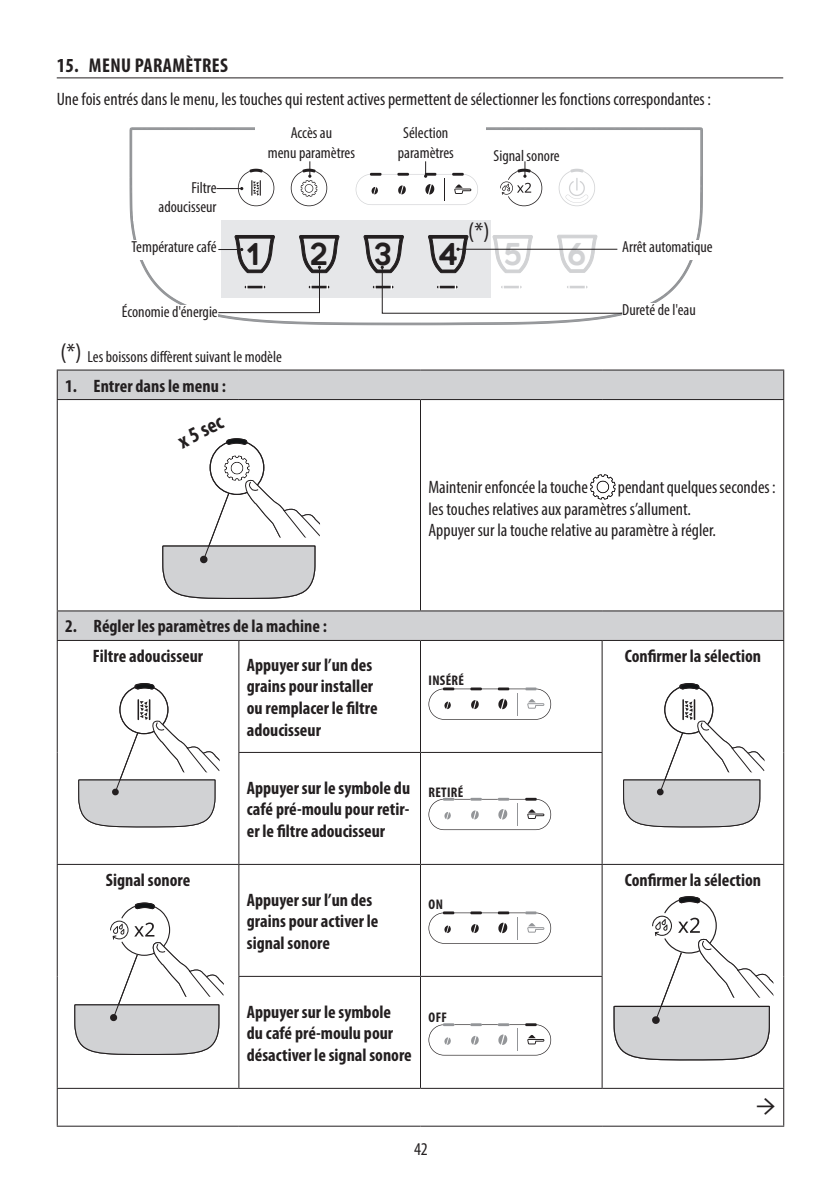
<style>
.page{position:relative;width:840px;height:1191px;background:#fff}
.page>*{position:absolute;margin:0;border:0;box-sizing:border-box;transform-origin:0 0}
.t1{font:30px "Geometos Rounded";color:#231f20}
.t2{font:30px "Geometos Rounded";color:#d1d2d4}
.t3{font:30px "Minion Pro";color:#231f20}
.t4{font:condensed 24px "Myriad Pro";color:#231f20}
.t5{font:700 condensed 21.6px "Myriad Pro";color:#231f20}
.t6{font:700 condensed 20px "Myriad Pro";letter-spacing:.02em;color:#231f20}
.t7{font:700 condensed 18px/21.6px "Myriad Pro";color:#231f20}
.t8{font:condensed 18px/21.6px "Myriad Pro";color:#231f20}
.t9{font:condensed 16px/19.2px "Myriad Pro";color:#231f20;text-align:center}
.t10{font:700 condensed 14px "Myriad Pro";letter-spacing:.02em;color:#231f20}
.s1{font-size:24px}
</style>
<div class="page">
<hr style="left:57px;top:77px;width:725px;height:1px;background:#231f20">
<svg style="left:58px;top:370px;width:724px;height:270px"></svg>
<hr style="left:57px;top:369px;width:182px;height:1px;background:#231f20">
<svg style="left:57px;top:370px;width:1px;height:29px"></svg>
<hr style="left:239px;top:369px;width:181px;height:1px;background:#231f20">
<hr style="left:420px;top:369px;width:181px;height:1px;background:#231f20">
<hr style="left:601px;top:369px;width:182px;height:1px;background:#231f20">
<svg style="left:782px;top:370px;width:1px;height:29px"></svg>
<hr style="left:57px;top:399px;width:182px;height:1px;background:#231f20">
<hr style="left:57px;top:400px;width:1px;height:210px;background:#231f20">
<hr style="left:239px;top:399px;width:181px;height:1px;background:#231f20">
<hr style="left:420px;top:399px;width:181px;height:1px;background:#231f20">
<hr style="left:420px;top:400px;width:1px;height:210px;background:#231f20">
<hr style="left:601px;top:399px;width:182px;height:1px;background:#231f20">
<hr style="left:782px;top:400px;width:1px;height:210px;background:#231f20">
<hr style="left:57px;top:610px;width:182px;height:1px;background:#231f20">
<svg style="left:57px;top:611px;width:1px;height:29px"></svg>
<hr style="left:239px;top:610px;width:181px;height:1px;background:#231f20">
<hr style="left:420px;top:610px;width:181px;height:1px;background:#231f20">
<hr style="left:601px;top:610px;width:182px;height:1px;background:#231f20">
<svg style="left:782px;top:611px;width:1px;height:29px"></svg>
<hr style="left:57px;top:640px;width:182px;height:1px;background:#231f20">
<hr style="left:57px;top:641px;width:1px;height:111px;background:#231f20">
<hr style="left:239px;top:640px;width:181px;height:1px;background:#231f20">
<hr style="left:238px;top:641px;width:1px;height:111px;background:#231f20">
<hr style="left:420px;top:640px;width:181px;height:1px;background:#231f20">
<hr style="left:420px;top:641px;width:1px;height:111px;background:#231f20">
<hr style="left:601px;top:640px;width:182px;height:1px;background:#231f20">
<hr style="left:601px;top:641px;width:1px;height:111px;background:#231f20">
<hr style="left:782px;top:641px;width:1px;height:111px;background:#231f20">
<hr style="left:57px;top:752px;width:1px;height:112px;background:#231f20">
<hr style="left:238px;top:752px;width:182px;height:1px;background:#231f20">
<hr style="left:238px;top:753px;width:1px;height:111px;background:#231f20">
<hr style="left:420px;top:752px;width:182px;height:1px;background:#231f20">
<hr style="left:420px;top:753px;width:1px;height:111px;background:#231f20">
<hr style="left:601px;top:753px;width:1px;height:111px;background:#231f20">
<hr style="left:782px;top:752px;width:1px;height:112px;background:#231f20">
<hr style="left:57px;top:864px;width:182px;height:1px;background:#231f20">
<hr style="left:57px;top:865px;width:1px;height:111px;background:#231f20">
<hr style="left:239px;top:864px;width:181px;height:1px;background:#231f20">
<hr style="left:238px;top:865px;width:1px;height:111px;background:#231f20">
<hr style="left:420px;top:864px;width:181px;height:1px;background:#231f20">
<hr style="left:420px;top:865px;width:1px;height:111px;background:#231f20">
<hr style="left:601px;top:864px;width:182px;height:1px;background:#231f20">
<hr style="left:601px;top:865px;width:1px;height:111px;background:#231f20">
<hr style="left:782px;top:865px;width:1px;height:111px;background:#231f20">
<hr style="left:57px;top:976px;width:1px;height:111px;background:#231f20">
<hr style="left:238px;top:976px;width:182px;height:1px;background:#231f20">
<hr style="left:238px;top:977px;width:1px;height:110px;background:#231f20">
<hr style="left:420px;top:976px;width:182px;height:1px;background:#231f20">
<hr style="left:420px;top:977px;width:1px;height:110px;background:#231f20">
<hr style="left:601px;top:977px;width:1px;height:110px;background:#231f20">
<hr style="left:782px;top:976px;width:1px;height:111px;background:#231f20">
<hr style="left:57px;top:1087px;width:182px;height:1px;background:#231f20">
<hr style="left:57px;top:1088px;width:1px;height:37px;background:#231f20">
<hr style="left:239px;top:1087px;width:181px;height:1px;background:#231f20">
<hr style="left:420px;top:1087px;width:181px;height:1px;background:#231f20">
<hr style="left:601px;top:1087px;width:182px;height:1px;background:#231f20">
<hr style="left:782px;top:1088px;width:1px;height:37px;background:#231f20">
<hr style="left:57px;top:1125px;width:182px;height:1px;background:#231f20">
<hr style="left:239px;top:1125px;width:181px;height:1px;background:#231f20">
<hr style="left:420px;top:1125px;width:181px;height:1px;background:#231f20">
<hr style="left:601px;top:1125px;width:182px;height:1px;background:#231f20">
<svg style="left:162px;top:438px;width:158px;height:161px"></svg>
<svg style="left:590px;top:474px;width:25px;height:25px"></svg>
<svg style="left:78px;top:683px;width:141px;height:145px"></svg>
<svg style="left:428px;top:687px;width:123px;height:32px"></svg>
<svg style="left:623px;top:683px;width:141px;height:145px"></svg>
<svg style="left:428px;top:798px;width:123px;height:32px"></svg>
<svg style="left:74px;top:902px;width:149px;height:153px"></svg>
<svg style="left:428px;top:911px;width:123px;height:32px"></svg>
<svg style="left:613px;top:896px;width:159px;height:165px"></svg>
<svg style="left:428px;top:1023px;width:123px;height:32px"></svg>
<hr style="left:132px;top:129px;width:567px;height:1px;background:#939598">
<hr style="left:132px;top:127px;width:568px;height:1px;background:#939598">
<hr style="left:700px;top:130px;width:1px;height:47px;background:#939598">
<hr style="left:131px;top:130px;width:1px;height:47px;background:#939598">
<hr style="left:130px;top:130px;width:1px;height:47px;background:#939598">
<hr style="left:701px;top:130px;width:1px;height:47px;background:#939598">
<hr style="left:132px;top:128px;width:568px;height:1px;background:#939598">
<svg style="left:218px;top:185px;width:403px;height:140px"></svg>
<svg style="left:130px;top:177px;width:57px;height:128px"></svg>
<svg style="left:573px;top:127px;width:129px;height:4px"></svg>
<svg style="left:129px;top:127px;width:106px;height:4px"></svg>
<div style="left:133px;top:180px;width:83px;height:41px;background:#fff"></div>
<div style="left:128px;top:240px;width:88px;height:20px;background:#fff"></div>
<div style="left:255px;top:126px;width:112px;height:36px;background:#fff"></div>
<div style="left:365px;top:126px;width:120px;height:36px;background:#fff"></div>
<svg style="left:216px;top:169px;width:58px;height:37px"></svg>
<svg style="left:218px;top:235px;width:121px;height:78px"></svg>
<svg style="left:290px;top:161px;width:37px;height:45px"></svg>
<svg style="left:355px;top:161px;width:347px;height:153px"></svg>
<p class="t6" style="left:57px;top:53px;width:172px">15. MENU PARAMÈTRES</p>
<p class="t8" style="left:57px;top:88px;width:655px">Une fois entrés dans le menu, les touches qui restent actives permettent de sélectionner les fonctions correspondantes :</p>
<p class="t9" style="left:268px;top:123px;width:88px">Accès au<br>menu paramètres</p>
<p class="t9" style="left:397px;top:123px;width:57px">Sélection paramètres</p>
<p class="t9" style="left:493px;top:145px;width:67px">Signal sonore</p>
<p class="t9" style="left:158px;top:177px;width:59px;text-align:right">Filtre adoucisseur</p>
<p class="t9" style="left:131px;top:237px;width:86px">Température café</p>
<p class="t9" style="left:621px;top:237px;width:92px">Arrêt automatique</p>
<h2 class="t4" style="left:468px;top:216px;width:23px">(*)</h2>
<h1 class="t1" style="left:246px;top:237px;width:15px">1</h1>
<h1 class="t1" style="left:309px;top:237px;width:21px">2</h1>
<h1 class="t1" style="left:373px;top:237px;width:19px">3</h1>
<h1 class="t1" style="left:437px;top:237px;width:22px">4</h1>
<h1 class="t2" style="left:503px;top:237px;width:20px">5</h1>
<h1 class="t2" style="left:567px;top:237px;width:21px">6</h1>
<p class="t9" style="left:122px;top:302px;width:97px">Économie d'énergie</p>
<p class="t9" style="left:621px;top:300px;width:75px">Dureté de l'eau</p>
<p class="t9" style="left:60px;top:346px;width:223px"><span class="s1">(*)</span> Les boissons diffèrent suivant le modèle</p>
<p class="t7" style="left:65px;top:374px;width:162px">1. Entrer dans le menu :</p>
<p class="t5" style="left:173px;top:430px;width:49px;rotate:-27deg">x 5 sec</p>
<p class="t7" style="left:93px;top:611px;width:235px;line-height:29.6px;text-indent:-28px">2. Régler les paramètres de la machine :<br>Filtre adoucisseur</p>
<p class="t7" style="left:247px;top:653px;width:132px">Appuyer sur l’un des grains pour installer ou remplacer le filtre adoucisseur</p>
<p class="t8" style="left:428px;top:476px;width:161px">Maintenir enfoncée la touche</p>
<p class="t8" style="left:428px;top:476px;width:348px;text-indent:189px">pendant quelques secondes : les touches relatives aux paramètres s’allument.<br>Appuyer sur la touche relative au paramètre à régler.</p>
<p class="t10" style="left:428px;top:671px;width:37px">INSÉRÉ</p>
<p class="t7" style="left:624px;top:645px;width:138px">Confirmer la sélection</p>
<p class="t7" style="left:106px;top:868px;width:86px">Signal sonore</p>
<p class="t7" style="left:247px;top:776px;width:165px;text-align:justify">Appuyer sur le symbole du café pré-moulu pour retir&shy;er le filtre adoucisseur</p>
<p class="t10" style="left:428px;top:783px;width:36px">RETIRÉ</p>
<p class="t7" style="left:247px;top:888px;width:133px">Appuyer sur l’un des grains pour activer le signal sonore</p>
<p class="t10" style="left:428px;top:895px;width:16px">ON</p>
<p class="t7" style="left:247px;top:1000px;width:166px">Appuyer sur le symbole<br>du café pré-moulu pour désactiver le signal sonore</p>
<p class="t10" style="left:428px;top:1008px;width:20px">OFF</p>
<p class="t8" style="left:414px;top:1138px;width:15px">42</p>
<p class="t7" style="left:624px;top:868px;width:138px">Confirmer la sélection</p>
<h1 class="t3" style="left:755px;top:1084px;width:21px">→</h1>
</div>
